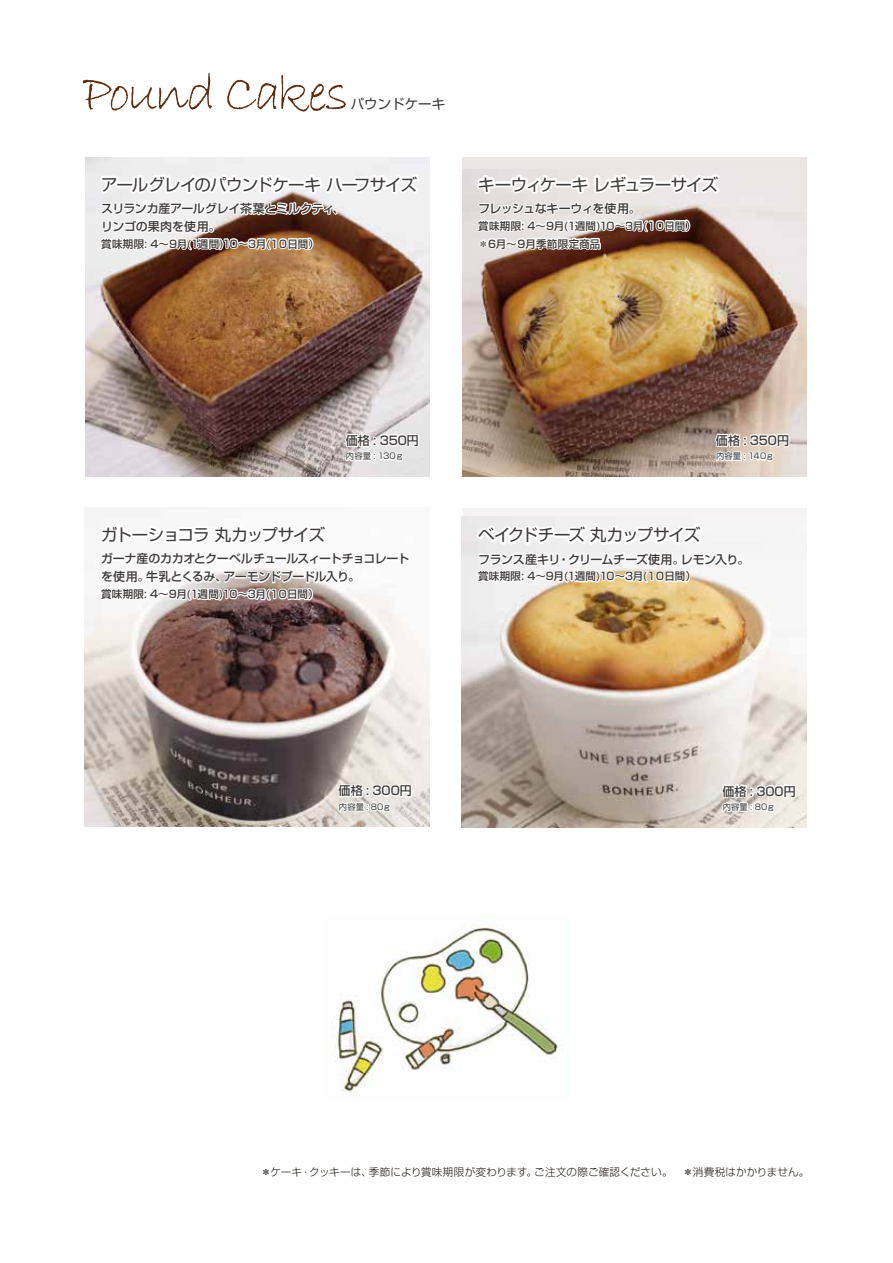
<style>
.page{position:relative;width:893px;height:1263px;background:#fff}
.page>*{position:absolute;margin:0;border:0;box-sizing:border-box;transform-origin:0 0}
.t1{font:54px "Bradley Hand ITC";letter-spacing:-.05em;color:#5d2b0d}
.t2{font:16.5px "Shin Go Pro";letter-spacing:-.055em;color:#3e3a39}
.t3{font:13.5px "Shin Go Pro";color:#3e3a39}
.t4{font:500 12px/18px "Shin Go Pro";letter-spacing:-.035em;color:#221815}
.t5{font:500 12px "Shin Go Pro";color:#3e3a39}
.t6{font:500 10.5px/18px "Shin Go Pro";letter-spacing:-.015em;color:#221815}
.t7{font:300 10.5px "Shin Go Pro";letter-spacing:.01em;color:#221815}
.t8{font:8.25px "Shin Go Pro";letter-spacing:.01em;color:#3e3a39}
</style>
<div class="page">
<img style="left:85px;top:603px;width:344px;height:224px">
<div style="left:462px;top:508px;width:344px;height:319px;background:#f6f3f4"></div>
<img style="left:462px;top:517px;width:344px;height:310px">
<img style="left:85px;top:157px;width:345px;height:319px">
<svg style="left:92px;top:171px;width:330px;height:81px"></svg>
<svg style="left:343px;top:426px;width:77px;height:37px"></svg>
<svg style="left:146px;top:564px;width:243px;height:39px"></svg>
<svg style="left:336px;top:776px;width:77px;height:37px"></svg>
<div style="left:462px;top:157px;width:345px;height:319px;background:#ebe6e4"></div>
<img style="left:462px;top:169px;width:345px;height:307px">
<svg style="left:469px;top:171px;width:254px;height:92px"></svg>
<svg style="left:469px;top:522px;width:274px;height:63px"></svg>
<svg style="left:720px;top:776px;width:77px;height:37px"></svg>
<svg style="left:713px;top:426px;width:77px;height:37px;background:#e4d9d1"></svg>
<img style="left:334px;top:925px;width:228px;height:171px">
<h1 class="t1" style="left:82px;top:59px;width:268px">Pound Cakes</h1>
<p class="t3" style="left:351px;top:93px;width:96px">パウンドケーキ</p>
<h2 class="t2" style="left:101px;top:171px;width:317px">アールグレイのパウンドケーキ ハーフサイズ</h2>
<p class="t4" style="left:101px;top:198px;width:245px">スリランカ産アールグレイ茶葉とミルクティ、リンゴの果肉を使用。</p>
<p class="t6" style="left:101px;top:233px;width:219px">賞味期限: 4～9月(1週間)10～3月(１０日間）</p>
<h2 class="t2" style="left:478px;top:171px;width:241px">キーウィケーキ レギュラーサイズ</h2>
<p class="t4" style="left:478px;top:198px;width:164px">フレッシュなキーウィを使用。</p>
<p class="t6" style="left:478px;top:215px;width:219px">賞味期限: 4～9月(1週間)10～3月(１０日間）＊6月～９月季節限定商品</p>
<p class="t5" style="left:346px;top:430px;width:75px">価格 : 350円</p>
<p class="t5" style="left:716px;top:430px;width:75px">価格 : 350円</p>
<p class="t8" style="left:346px;top:450px;width:59px">内容量 : 130ｇ</p>
<p class="t8" style="left:716px;top:449px;width:59px">内容量 : 140ｇ</p>
<h2 class="t2" style="left:101px;top:521px;width:226px">ガトーショコラ 丸カップサイズ</h2>
<p class="t4" style="left:101px;top:548px;width:310px">ガーナ産のカカオとクーベルチュールスィートチョコレートを使用。牛乳とくるみ、アーモンドプードル入り。</p>
<p class="t6" style="left:101px;top:584px;width:219px">賞味期限: 4～9月(1週間)10～3月(１０日間）</p>
<h2 class="t2" style="left:478px;top:522px;width:224px">ベイクドチーズ 丸カップサイズ</h2>
<p class="t4" style="left:478px;top:549px;width:273px">フランス産キリ・クリームチーズ使用。レモン入り。</p>
<p class="t6" style="left:478px;top:566px;width:219px">賞味期限: 4～9月(1週間)10～3月(１０日間）</p>
<p class="t5" style="left:339px;top:781px;width:75px">価格 : 300円</p>
<p class="t8" style="left:339px;top:800px;width:54px">内容量 : 80ｇ</p>
<p class="t5" style="left:722px;top:781px;width:75px">価格 : 300円</p>
<p class="t8" style="left:723px;top:800px;width:54px">内容量 : 80ｇ</p>
<p class="t7" style="left:261px;top:1163px;width:550px">＊ケーキ・クッキーは、季節により賞味期限が変わります。ご注文の際ご確認ください。　＊消費税はかかりません。</p>
</div>
